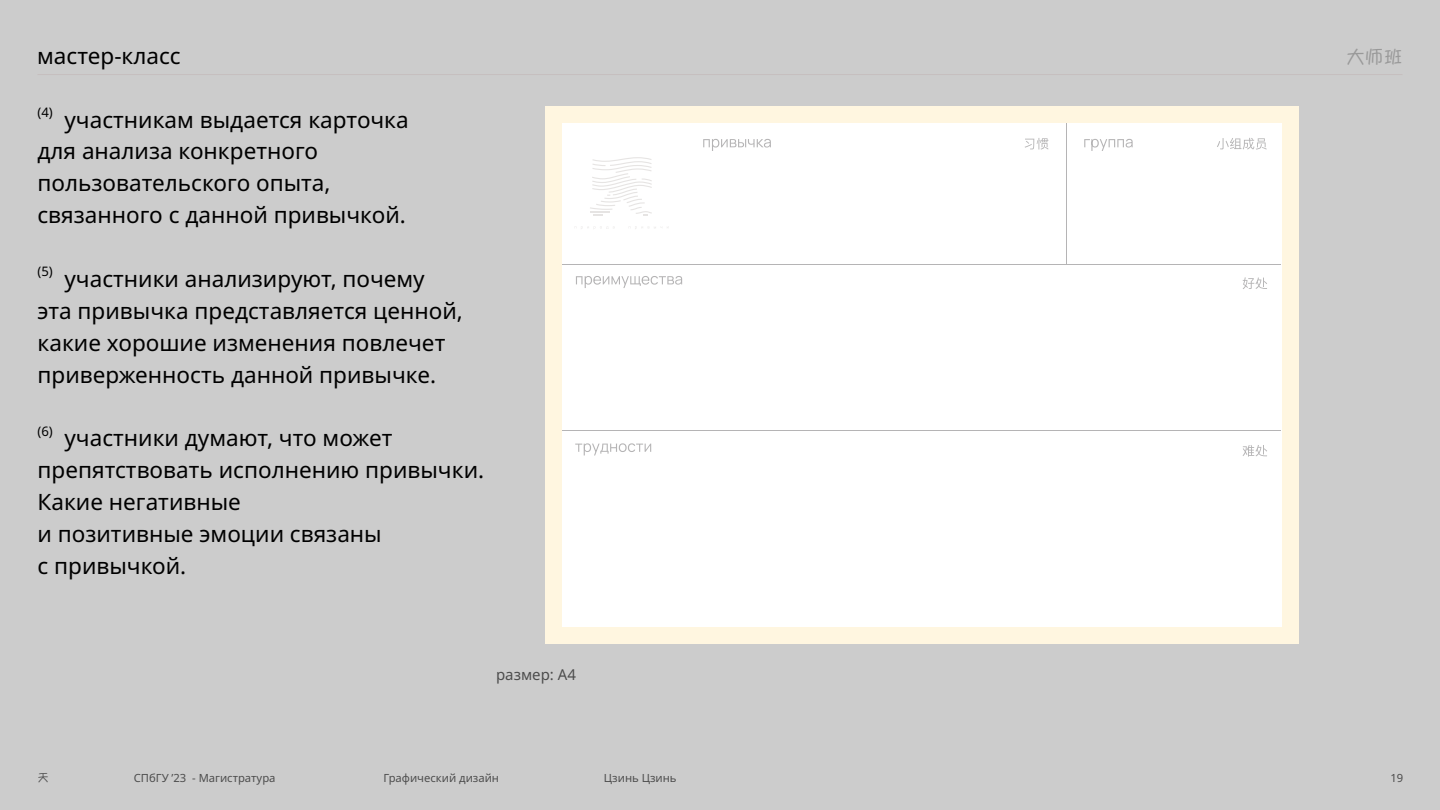
<style>
.page{position:relative;width:1440px;height:810px;background:#ccc}
.page>*{position:absolute;margin:0;border:0;box-sizing:border-box;transform-origin:0 0}
.t1{font:22.5px/31.9px "Noto Sans";color:#000}
.t2{font:18.75px "Yuppy SC";color:#999}
.t3{font:15px "Noto Sans";color:#4d4d4d}
.t4{font:13.12px "Noto Sans";color:#000}
.t5{font:11.25px "Noto Sans";color:#4d4d4d}
.t6{font:11.25px "Yuppy SC";color:#4d4d4d}
</style>
<div class="page">
<hr style="left:38px;top:74px;width:1364px;height:1px;background:#c6bfbf">
<div style="left:545px;top:106px;width:753px;height:537px;background:#fff6e0"></div>
<div style="left:562px;top:123px;width:719px;height:504px;background:#fff"></div>
<svg style="left:1217px;top:138px;width:50px;height:12px"></svg>
<svg style="left:1243px;top:277px;width:24px;height:12px"></svg>
<svg style="left:1025px;top:138px;width:24px;height:12px"></svg>
<svg style="left:1084px;top:139px;width:49px;height:12px"></svg>
<svg style="left:703px;top:139px;width:68px;height:12px"></svg>
<svg style="left:576px;top:276px;width:106px;height:12px"></svg>
<svg style="left:1243px;top:445px;width:24px;height:12px"></svg>
<svg style="left:575px;top:443px;width:76px;height:12px"></svg>
<svg style="left:581px;top:226px;width:34px;height:3px"></svg>
<svg style="left:590px;top:157px;width:62px;height:59px"></svg>
<hr style="left:563px;top:430px;width:718px;height:1px;background:#b5b4b5">
<hr style="left:563px;top:264px;width:718px;height:1px;background:#b5b4b5">
<hr style="left:1066px;top:123px;width:1px;height:142px;background:#b5b4b5">
<p class="t1" style="left:37px;top:40px;width:145px">мастер-класс</p>
<p class="t2" style="left:1346px;top:47px;width:58px">大师班</p>
<p class="t4" style="left:38px;top:105px;width:17px">(4)</p>
<p class="t1" style="left:38px;top:104px;width:373px;text-indent:27px">участникам выдается карточка для анализа конкретного пользовательского опыта, связанного с данной привычкой.</p>
<p class="t4" style="left:38px;top:264px;width:17px">(5)</p>
<p class="t1" style="left:38px;top:263px;width:427px;text-indent:27px">участники анализируют, почему эта привычка представляется ценной, какие хорошие изменения повлечет приверженность данной привычке.</p>
<p class="t4" style="left:38px;top:423px;width:17px">(6)</p>
<p class="t1" style="left:38px;top:423px;width:448px;text-indent:27px">участники думают, что может препятствовать исполнению привычки.<br>Какие негативные<br>и позитивные эмоции связаны<br>с привычкой.</p>
<p class="t3" style="left:496px;top:666px;width:81px">размер: A4</p>
<p class="t6" style="left:38px;top:772px;width:13px">天</p>
<p class="t5" style="left:134px;top:772px;width:143px">СПбГУ ’23 - Магистратура</p>
<p class="t5" style="left:383px;top:772px;width:117px">Графический дизайн</p>
<p class="t5" style="left:604px;top:772px;width:74px">Цзинь Цзинь</p>
<p class="t5" style="left:1391px;top:772px;width:14px">19</p>
</div>
